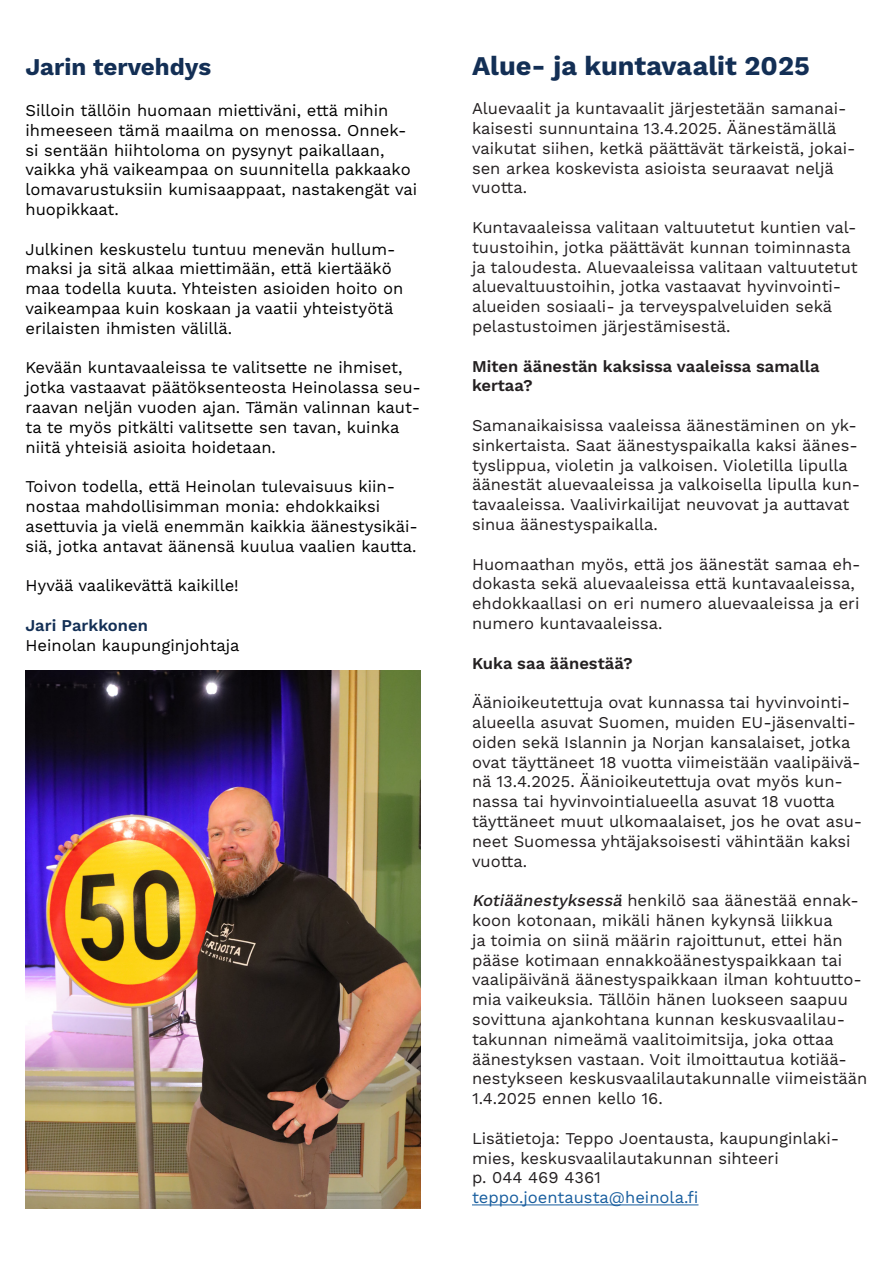
<style>
.page{position:relative;width:893px;height:1263px;background:#fff}
.page>*{position:absolute;margin:0;border:0;box-sizing:border-box;transform-origin:0 0}
.t1{font:700 27px "Work Sans";color:#132f55}
.t2{font:700 24px "Work Sans";color:#132f55}
.t3{font:16.5px/19.8px "Work Sans";color:#231f20}
.t4{font:16.5px/19.8px "Work Sans";color:#000001}
.t5{font:600 16.5px/19.8px "Work Sans";color:#231f20}
.t6{font:16.5px "Work Sans";color:#175d9e}
.t7{font:600 16.5px "Work Sans";color:#132f55}
.s1{font-weight:500;font-style:italic}
</style>
<div class="page">
<hr style="left:472px;top:1204px;width:226px;height:1px;background:#175d9e">
<img style="left:26px;top:670px;width:395px;height:539px">
<p class="t2" style="left:26px;top:52px;width:187px">Jarin tervehdys</p>
<p class="t4" style="left:26px;top:101px;width:393px">Silloin tällöin huomaan miettiväni, että mihin ihmeeseen tämä maailma on menossa. Onnek&shy;si sentään hiihtoloma on pysynyt paikallaan, vaikka yhä vaikeampaa on suunnitella pakkaako lomavarustuksiin kumisaappaat, nastakengät vai huopikkaat.</p>
<p class="t4" style="left:26px;top:240px;width:379px">Julkinen keskustelu tuntuu menevän hullum&shy;maksi ja sitä alkaa miettimään, että kiertääkö maa todella kuuta. Yhteisten asioiden hoito on vaikeampaa kuin koskaan ja vaatii yhteistyötä erilaisten ihmisten välillä.</p>
<p class="t4" style="left:26px;top:359px;width:397px">Kevään kuntavaaleissa te valitsette ne ihmiset, jotka vastaavat päätöksenteosta Heinolassa seu&shy;raavan neljän vuoden ajan. Tämän valinnan kaut&shy;ta te myös pitkälti valitsette sen tavan, kuinka niitä yhteisiä asioita hoidetaan.</p>
<p class="t4" style="left:26px;top:477px;width:394px">Toivon todella, että Heinolan tulevaisuus kiin&shy;nostaa mahdollisimman monia: ehdokkaiksi asettuvia ja vielä enemmän kaikkia äänestysikäi&shy;siä, jotka antavat äänensä kuulua vaalien kautta.</p>
<p class="t4" style="left:26px;top:576px;width:215px">Hyvää vaalikevättä kaikille!</p>
<p class="t7" style="left:26px;top:615px;width:124px">Jari Parkkonen</p>
<p class="t4" style="left:26px;top:636px;width:216px">Heinolan kaupunginjohtaja</p>
<p class="t1" style="left:472px;top:50px;width:339px">Alue- ja kuntavaalit 2025</p>
<p class="t3" style="left:472px;top:99px;width:385px">Aluevaalit ja kuntavaalit järjestetään samanai&shy;kaisesti sunnuntaina 13.4.2025. Äänestämällä vaikutat siihen, ketkä päättävät tärkeistä, jokai&shy;sen arkea koskevista asioista seuraavat neljä vuotta.</p>
<p class="t3" style="left:472px;top:218px;width:387px">Kuntavaaleissa valitaan valtuutetut kuntien val&shy;tuustoihin, jotka päättävät kunnan toiminnasta ja taloudesta. Aluevaaleissa valitaan valtuutetut aluevaltuustoihin, jotka vastaavat hyvinvointi&shy;alueiden sosiaali- ja terveyspalveluiden sekä pelastustoimen järjestämisestä.</p>
<p class="t5" style="left:472px;top:357px;width:349px">Miten äänestän kaksissa vaaleissa samalla kertaa?</p>
<p class="t3" style="left:472px;top:416px;width:390px">Samanaikaisissa vaaleissa äänestäminen on yk&shy;sinkertaista. Saat äänestyspaikalla kaksi äänes&shy;tyslippua, violetin ja valkoisen. Violetilla lipulla äänestät aluevaaleissa ja valkoisella lipulla kun&shy;tavaaleissa. Vaalivirkailijat neuvovat ja auttavat sinua äänestyspaikalla.</p>
<p class="t3" style="left:472px;top:555px;width:390px">Huomaathan myös, että jos äänestät samaa eh&shy;dokasta sekä aluevaaleissa että kuntavaaleissa, ehdokkaallasi on eri numero aluevaaleissa ja eri numero kuntavaaleissa.</p>
<p class="t5" style="left:472px;top:654px;width:162px">Kuka saa äänestää?</p>
<p class="t3" style="left:472px;top:693px;width:392px">Äänioikeutettuja ovat kunnassa tai hyvinvointi&shy;alueella asuvat Suomen, muiden EU-jäsenvalti&shy;oiden sekä Islannin ja Norjan kansalaiset, jotka ovat täyttäneet 18 vuotta viimeistään vaalipäivä&shy;nä 13.4.2025. Äänioikeutettuja ovat myös kun&shy;nassa tai hyvinvointialueella asuvat 18 vuotta täyttäneet muut ulkomaalaiset, jos he ovat asu&shy;neet Suomessa yhtäjaksoisesti vähintään kaksi vuotta.</p>
<p class="t3" style="left:472px;top:891px;width:397px"><span class="s1">Kotiäänestyksessä</span> henkilö saa äänestää ennak&shy;koon kotonaan, mikäli hänen kykynsä liikkua<br>ja toimia on siinä määrin rajoittunut, ettei hän pääse kotimaan ennakkoäänestyspaikkaan tai vaalipäivänä äänestyspaikkaan ilman kohtuutto&shy;mia vaikeuksia. Tällöin hänen luokseen saapuu sovittuna ajankohtana kunnan keskusvaalilau&shy;takunnan nimeämä vaalitoimitsija, joka ottaa äänestyksen vastaan. Voit ilmoittautua kotiää&shy;nestykseen keskusvaalilautakunnalle viimeistään 1.4.2025 ennen kello 16.</p>
<p class="t3" style="left:472px;top:1129px;width:369px">Lisätietoja: Teppo Joentausta, kaupunginlaki&shy;mies, keskusvaalilautakunnan sihteeri</p>
<p class="t3" style="left:472px;top:1169px;width:130px">p. 044 469 4361</p>
<p class="t6" style="left:472px;top:1188px;width:228px">teppo.joentausta@heinola.fi</p>
</div>
